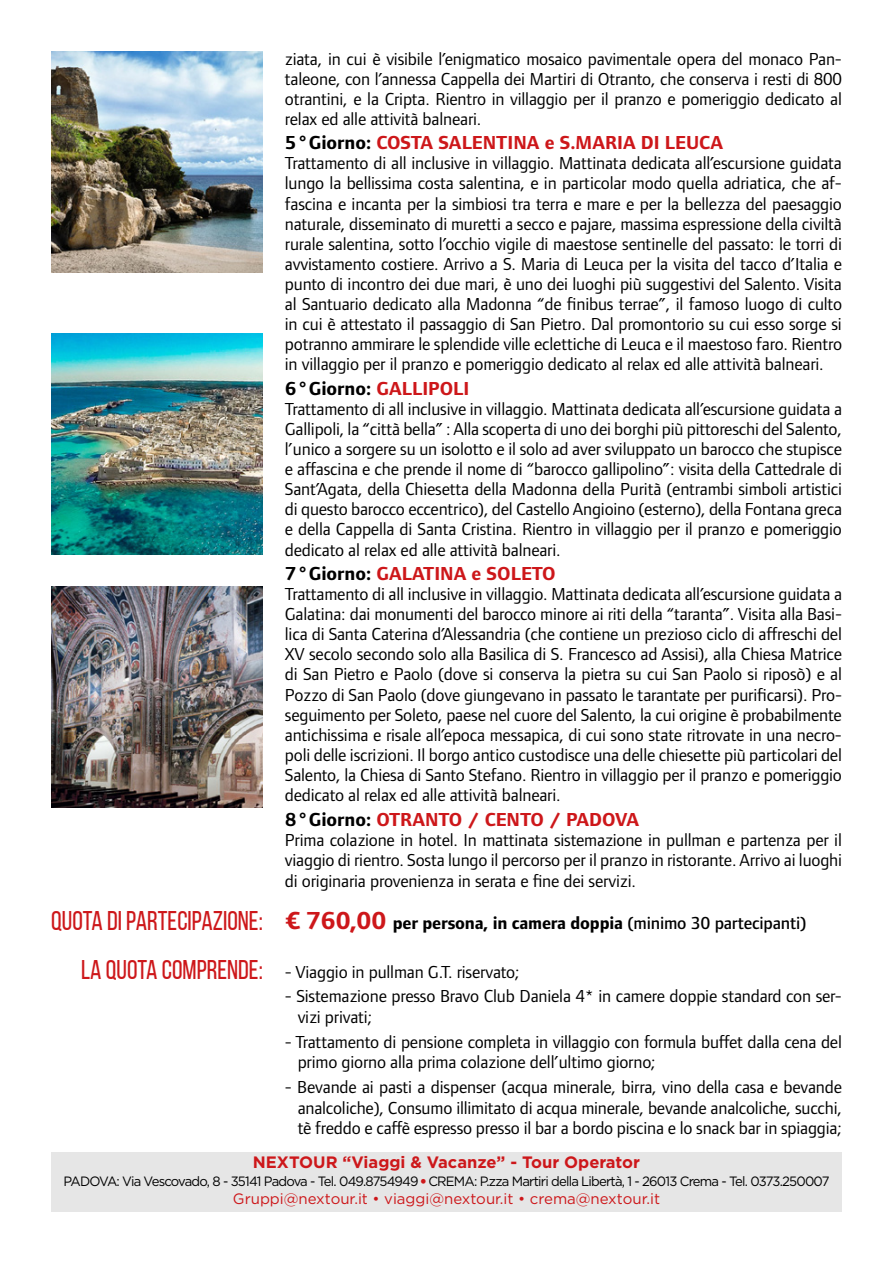
<style>
.page{position:relative;width:893px;height:1263px;background:#fff}
.page>*{position:absolute;margin:0;border:0;box-sizing:border-box;transform-origin:0 0}
.t1{font:27px/48.9px "Bebas Neue";color:#cd171a;text-align:right}
.t2{font:700 19.5px "Foundry Form Sans OT2";color:#cd171a}
.t3{font:700 19.5px "Foundry Form Sans OT2";color:#000}
.t4{font:18px/20.1px "Foundry Form Sans OT2";letter-spacing:-.01em;color:#000;text-align:justify}
.t5{font:700 18px "Foundry Form Sans OT2";letter-spacing:-.01em;color:#000}
.t6{font:700 16.5px "Gotham";color:#cd171a}
.t7{font:15px "Gotham";color:#cd171a}
.t8{font:13.5px "Gotham";letter-spacing:-.06em;color:#000}
.s1{color:#000}
.s2{color:#cd171a}
.s3{font-size:25.5px;color:#cd171a}
.s4{font-weight:500}
.s5{font-family:"Frutiger";font-stretch:condensed;color:#cd171a}
</style>
<div class="page">
<div style="left:51px;top:1152px;width:791px;height:60px;background:#e6e6e6"></div>
<img style="left:51px;top:51px;width:212px;height:221px">
<img style="left:51px;top:334px;width:212px;height:221px">
<img style="left:51px;top:587px;width:212px;height:221px">
<h1 class="t1" style="left:51px;top:896px;width:213px">QUOTA DI PARTECIPAZIONE:<br>LA QUOTA COMPRENDE:</h1>
<p class="t4" style="left:285px;top:47px;width:559px">ziata, in cui è visibile l’enigmatico mosaico pavimentale opera del monaco Pan&shy;taleone, con l’annessa Cappella dei Martiri di Otranto, che conserva i resti di 800 otrantini, e la Cripta. Rientro in villaggio per il pranzo e pomeriggio dedicato al relax ed alle attività balneari.</p>
<p class="t2" style="left:285px;top:128px;width:440px"><span class="s1">5°Giorno:</span> COSTA SALENTINA e S.MARIA DI LEUCA</p>
<p class="t4" style="left:285px;top:152px;width:559px">Trattamento di all inclusive in villaggio. Mattinata dedicata all’escursione guidata lungo la bellissima costa salentina, e in particolar modo quella adriatica, che af&shy;fascina e incanta per la simbiosi tra terra e mare e per la bellezza del paesaggio naturale, disseminato di muretti a secco e pajare, massima espressione della civiltà rurale salentina, sotto l’occhio vigile di maestose sentinelle del passato: le torri di avvistamento costiere. Arrivo a S. Maria di Leuca per la visita del tacco d’Italia e punto di incontro dei due mari, è uno dei luoghi più suggestivi del Salento. Visita al Santuario dedicato alla Madonna “de finibus terrae”, il famoso luogo di culto in cui è attestato il passaggio di San Pietro. Dal promontorio su cui esso sorge si potranno ammirare le splendide ville eclettiche di Leuca e il maestoso faro. Rientro in villaggio per il pranzo e pomeriggio dedicato al relax ed alle attività balneari.</p>
<p class="t3" style="left:285px;top:374px;width:186px">6°Giorno: <span class="s2">GALLIPOLI</span></p>
<p class="t4" style="left:285px;top:398px;width:559px">Trattamento di all inclusive in villaggio. Mattinata dedicata all’escursione guidata a Gallipoli, la “città bella” : Alla scoperta di uno dei borghi più pittoreschi del Salento, l’unico a sorgere su un isolotto e il solo ad aver sviluppato un barocco che stupisce e affascina e che prende il nome di “barocco gallipolino”: visita della Cattedrale di Sant’Agata, della Chiesetta della Madonna della Purità (entrambi simboli artistici di questo barocco eccentrico), del Castello Angioino (esterno), della Fontana greca e della Cappella di Santa Cristina. Rientro in villaggio per il pranzo e pomeriggio dedicato al relax ed alle attività balneari.</p>
<p class="t2" style="left:285px;top:559px;width:272px"><span class="s1">7°Giorno:</span> GALATINA e SOLETO</p>
<p class="t4" style="left:285px;top:583px;width:559px">Trattamento di all inclusive in villaggio. Mattinata dedicata all’escursione guidata a Galatina: dai monumenti del barocco minore ai riti della “taranta”. Visita alla Basi&shy;lica di Santa Caterina d’Alessandria (che contiene un prezioso ciclo di affreschi del XV secolo secondo solo alla Basilica di S. Francesco ad Assisi), alla Chiesa Matrice di San Pietro e Paolo (dove si conserva la pietra su cui San Paolo si riposò) e al Pozzo di San Paolo (dove giungevano in passato le tarantate per purificarsi). Pro&shy;seguimento per Soleto, paese nel cuore del Salento, la cui origine è probabilmente antichissima e risale all’epoca messapica, di cui sono state ritrovate in una necro&shy;poli delle iscrizioni. Il borgo antico custodisce una delle chiesette più particolari del Salento, la Chiesa di Santo Stefano. Rientro in villaggio per il pranzo e pomeriggio dedicato al relax ed alle attività balneari.</p>
<p class="t2" style="left:285px;top:805px;width:356px"><span class="s1">8°Giorno:</span> OTRANTO / CENTO / PADOVA</p>
<p class="t4" style="left:285px;top:828px;width:559px">Prima colazione in hotel. In mattinata sistemazione in pullman e partenza per il viaggio di rientro. Sosta lungo il percorso per il pranzo in ristorante. Arrivo ai luoghi di originaria provenienza in serata e fine dei servizi.</p>
<p class="t5" style="left:285px;top:910px;width:523px"><span class="s3">€ 760,00</span> per persona, in camera doppia <span class="s4">(minimo 30 partecipanti)</span></p>
<p class="t4" style="left:285px;top:960px;width:236px">- Viaggio in pullman G.T. riservato;</p>
<p class="t4" style="left:298px;top:985px;width:546px;line-height:20.5px;text-indent:-13px">- Sistemazione presso Bravo Club Daniela 4* in camere doppie standard con ser&shy;vizi privati;</p>
<p class="t4" style="left:298px;top:1030px;width:546px;line-height:20.5px;text-indent:-13px">- Trattamento di pensione completa in villaggio con formula buffet dalla cena del primo giorno alla prima colazione dell’ultimo giorno;</p>
<p class="t4" style="left:298px;top:1076px;width:546px;line-height:20.5px;text-indent:-13px">- Bevande ai pasti a dispenser (acqua minerale, birra, vino della casa e bevande analcoliche), Consumo illimitato di acqua minerale, bevande analcoliche, succhi, tè freddo e caffè espresso presso il bar a bordo piscina e lo snack bar in spiaggia;</p>
<p class="t6" style="left:253px;top:1151px;width:389px">NEXTOUR “Viaggi &amp; Vacanze” - Tour Operator</p>
<p class="t8" style="left:63px;top:1173px;width:768px">PADOVA: Via Vescovado, 8 - 35141 Padova - Tel. 049.8754949 <span class="s5">•</span> CREMA: P.zza Martiri della Libertà, 1 - 26013 Crema - Tel. 0373.250007</p>
<p class="t7" style="left:233px;top:1189px;width:429px">Gruppi@nextour.it • viaggi@nextour.it • crema@nextour.it</p>
</div>
